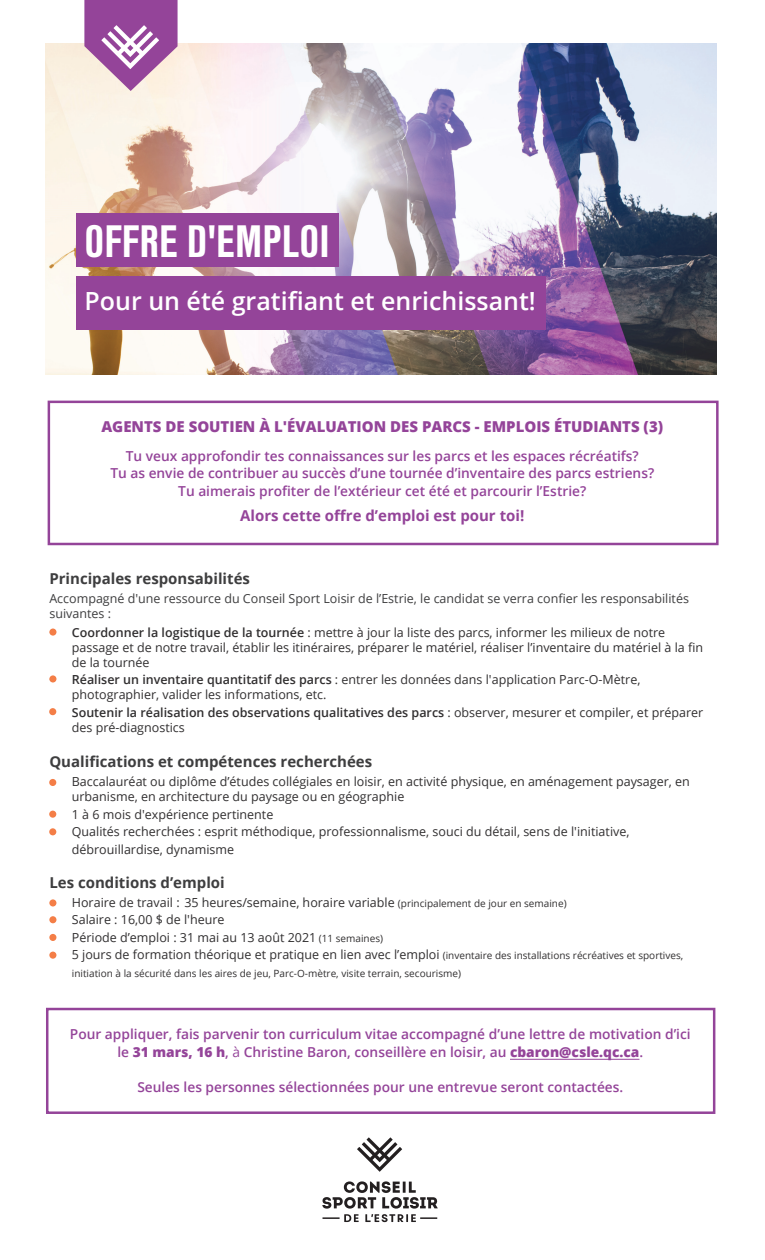
<style>
.page{position:relative;width:765px;height:1260px;background:#fff}
.page>*{position:absolute;margin:0;border:0;box-sizing:border-box;transform-origin:0 0}
.t1{font:700 47.5px "Nimbus San Con";color:#fff}
.t2{font:600 25px "Open Sans";color:#fff}
.t3{font:700 15px "Open Sans";color:#3e3e3f}
.t4{font:800 15px "Open Sans";color:#944499}
.t5{font:700 15px "Open Sans";color:#944499}
.t6{font:600 13.75px/17.5px "Open Sans";color:#944499;text-align:center}
.t7{font:12.5px/15px "Open Sans";color:#312f30}
.t8{font:600 12.5px/15px "Open Sans";color:#312f30}
.t9{font:12.5px/15px "Open Sans";color:#3e3e3f}
.t10{font:10px "Open Sans";color:#312f30}
.s1{font-weight:600}
.s2{font-weight:400}
.s3{font-size:10px}
.s4{font-weight:800}
</style>
<div class="page">
<img style="left:45px;top:44px;width:671px;height:330px">
<div style="left:46px;top:1008px;width:669px;height:106px;border:2px solid #944499"></div>
<div style="left:48px;top:401px;width:671px;height:144px;border:2px solid #944499"></div>
<hr style="left:510px;top:1059px;width:129px;height:1px;background:#944499">
<svg style="left:322px;top:1181px;width:116px;height:41px"></svg>
<svg style="left:357px;top:1137px;width:45px;height:35px"></svg>
<div style="left:49px;top:629px;width:7px;height:7px;background:#f47e47;border-radius:50%"></div>
<div style="left:49px;top:675px;width:7px;height:8px;background:#f47e47;border-radius:50%"></div>
<div style="left:49px;top:708px;width:7px;height:7px;background:#f47e47;border-radius:50%"></div>
<div style="left:49px;top:779px;width:7px;height:7px;background:#f47e47;border-radius:50%"></div>
<div style="left:49px;top:811px;width:7px;height:7px;background:#f47e47;border-radius:50%"></div>
<div style="left:49px;top:828px;width:7px;height:7px;background:#f47e47;border-radius:50%"></div>
<div style="left:49px;top:899px;width:7px;height:8px;background:#f47e47;border-radius:50%"></div>
<div style="left:49px;top:916px;width:7px;height:7px;background:#f47e47;border-radius:50%"></div>
<div style="left:49px;top:934px;width:7px;height:7px;background:#f47e47;border-radius:50%"></div>
<div style="left:49px;top:952px;width:7px;height:7px;background:#f47e47;border-radius:50%"></div>
<div style="left:77px;top:213px;width:262px;height:54px;background:#944499"></div>
<div style="left:76px;top:276px;width:469px;height:53px;background:#944499"></div>
<svg style="left:84px;top:0;width:94px;height:91px;background:#b881b5"></svg>
<h1 class="t1" style="left:85px;top:215px;width:247px">OFFRE D'EMPLOI</h1>
<h2 class="t2" style="left:85px;top:284px;width:453px">Pour un été gratifiant et enrichissant!</h2>
<p class="t4" style="left:101px;top:415px;width:563px">AGENTS DE SOUTIEN À L'ÉVALUATION DES PARCS - EMPLOIS ÉTUDIANTS (3)</p>
<p class="t6" style="left:110px;top:447px;width:545px">Tu veux approfondir tes connaissances sur les parcs et les espaces récréatifs?<br>Tu as envie de contribuer au succès d’une tournée d’inventaire des parcs estriens?<br>Tu aimerais profiter de l’extérieur cet été et parcourir l’Estrie?</p>
<p class="t5" style="left:240px;top:505px;width:286px">Alors cette offre d’emploi est pour toi!</p>
<p class="t3" style="left:49px;top:568px;width:202px">Principales responsabilités</p>
<p class="t9" style="left:49px;top:590px;width:641px">Accompagné d'une ressource du Conseil Sport Loisir de l’Estrie, le candidat se verra confier les responsabilités suivantes :</p>
<p class="t7" style="left:72px;top:624px;width:633px;text-indent:-22px"><span class="s1">• Coordonner la logistique de la tournée</span> : mettre à jour la liste des parcs, informer les milieux de notre passage et de notre travail, établir les itinéraires, préparer le matériel, réaliser l’inventaire du matériel à la fin de la tournée</p>
<p class="t7" style="left:72px;top:672px;width:570px;text-indent:-22px"><span class="s1">• Réaliser un inventaire quantitatif des parcs</span> : entrer les données dans l'application Parc-O-Mètre, photographier, valider les informations, etc.</p>
<p class="t8" style="left:72px;top:704px;width:633px;text-indent:-22px">• Soutenir la réalisation des observations qualitatives des parcs <span class="s2">: observer, mesurer et compiler, et préparer des pré-diagnostics</span></p>
<p class="t3" style="left:49px;top:751px;width:324px">Qualifications et compétences recherchées</p>
<p class="t7" style="left:72px;top:774px;width:620px;text-indent:-22px">• Baccalauréat ou diplôme d’études collégiales en loisir, en activité physique, en aménagement paysager, en urbanisme, en architecture du paysage ou en géographie</p>
<p class="t7" style="left:49px;top:806px;width:226px">• 1 à 6 mois d'expérience pertinente</p>
<p class="t7" style="left:72px;top:822px;width:559px;line-height:17.5px;text-indent:-22px">• Qualités recherchées : esprit méthodique, professionnalisme, souci du détail, sens de l'initiative, débrouillardise, dynamisme</p>
<p class="t3" style="left:49px;top:872px;width:177px">Les conditions d’emploi</p>
<p class="t7" style="left:49px;top:894px;width:519px">• Horaire de travail : 35 heures/semaine, horaire variable <span class="s3">(principalement de jour en semaine)</span></p>
<p class="t7" style="left:49px;top:912px;width:177px">• Salaire : 16,00 $ de l'heure</p>
<p class="t7" style="left:49px;top:929px;width:335px">• Période d’emploi : 31 mai au 13 août 2021 <span class="s3">(11 semaines)</span></p>
<p class="t7" style="left:49px;top:947px;width:635px">• 5 jours de formation théorique et pratique en lien avec l’emploi <span class="s3">(inventaire des installations récréatives et sportives,</span></p>
<p class="t10" style="left:72px;top:966px;width:391px">initiation à la sécurité dans les aires de jeu, Parc-O-mètre, visite terrain, secourisme)</p>
<p class="t6" style="left:70px;top:1025px;width:622px">Pour appliquer, fais parvenir ton curriculum vitae accompagné d’une lettre de motivation d’ici le <span class="s4">31 mars, 16 h</span>, <span class="s2">à</span> Christine Baron, conseillère en loisir, au <span class="s4">cbaron@csle.qc.ca</span>.</p>
<p class="t6" style="left:137px;top:1078px;width:487px">Seules les personnes sélectionnées pour une entrevue seront contactées.</p>
</div>
